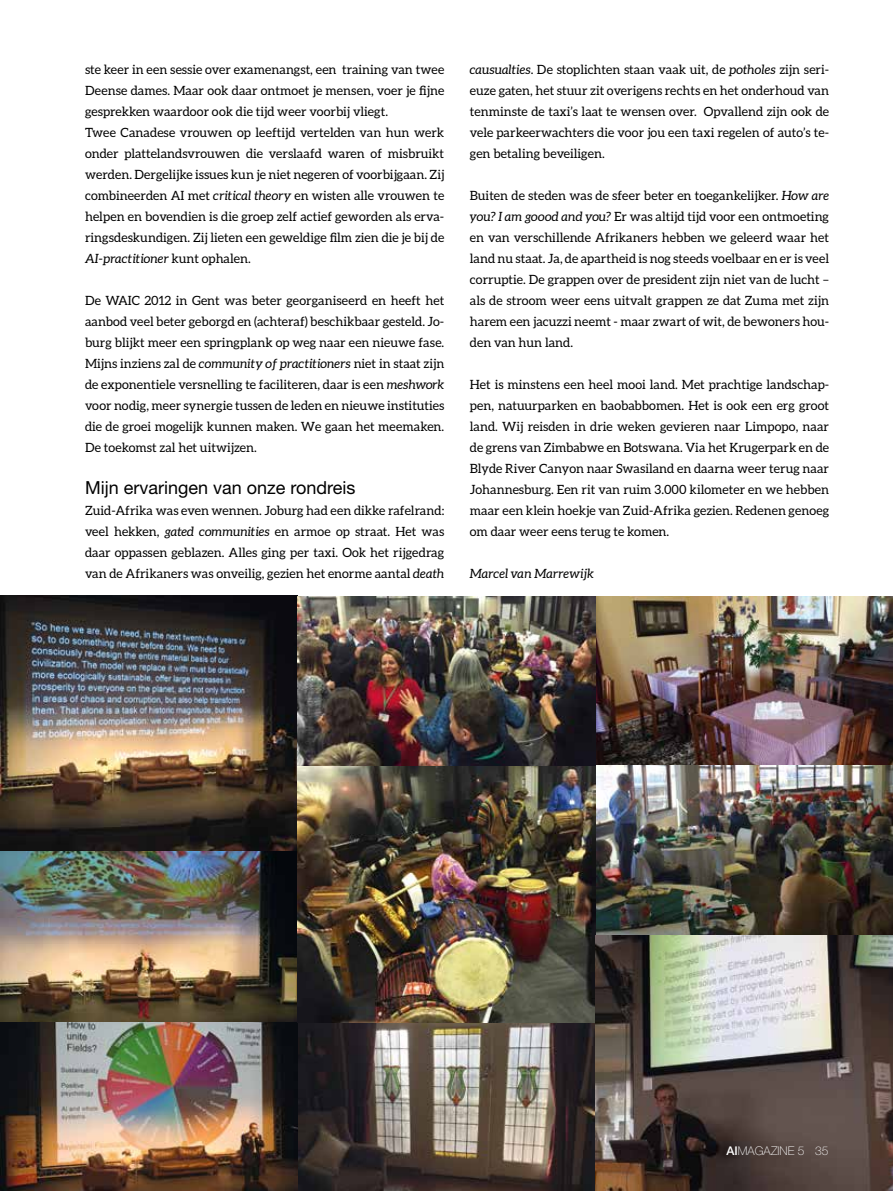
<style>
.page{position:relative;width:893px;height:1191px;background:#fff}
.page>*{position:absolute;margin:0;border:0;box-sizing:border-box;transform-origin:0 0}
.t1{font:18px "Helvetica Neue";color:#000}
.t2{font:12.75px/21px "Aleo";color:#000;text-align:justify}
.t3{font:italic 12.75px "Aleo";color:#000}
.t4{font:100 12px "Helvetica Neue";color:#fff}
.s1{font-style:italic}
.s2{font-weight:500}
</style>
<div class="page">
<img style="left:0;top:595px;width:893px;height:596px">
<p class="t2" style="left:85px;top:58px;width:361px;text-align:left">ste keer in een sessie over examenangst, een training van twee Deense dames. Maar ook daar ontmoet je mensen, voer je fijne gesprekken waardoor ook die tijd weer voorbij vliegt.<br>Twee Canadese vrouwen op leeftijd vertelden van hun werk onder plattelandsvrouwen die verslaafd waren of misbruikt werden. Dergelijke issues kun je niet negeren of voorbijgaan. Zij combineerden AI met <span class="s1">critical theory</span> en wisten alle vrouwen te helpen en bovendien is die groep zelf actief geworden als erva&shy;ringsdeskundigen. Zij lieten een geweldige film zien die je bij de <span class="s1">AI-practitioner</span> kunt ophalen.</p>
<p class="t2" style="left:85px;top:289px;width:361px">De WAIC 2012 in Gent was beter georganiseerd en heeft het aanbod veel beter geborgd en (achteraf) beschikbaar gesteld. Jo&shy;burg blijkt meer een springplank op weg naar een nieuwe fase.<br>Mijns inziens zal de <span class="s1">community of practitioners</span> niet in staat zijn de exponentiele versnelling te faciliteren, daar is een <span class="s1">meshwork </span>voor nodig, meer synergie tussen de leden en nieuwe instituties die de groei mogelijk kunnen maken. We gaan het meemaken.<br>De toekomst zal het uitwijzen.</p>
<h1 class="t1" style="left:85px;top:476px;width:272px">Mijn ervaringen van onze rondreis</h1>
<p class="t2" style="left:85px;top:499px;width:361px">Zuid-Afrika was even wennen. Joburg had een dikke rafelrand: veel hekken, <span class="s1">gated communities</span> en armoe op straat. Het was daar oppassen geblazen. Alles ging per taxi. Ook het rijgedrag van de Afrikaners was onveilig, gezien het enorme aantal <span class="s1">death</span></p>
<p class="t2" style="left:470px;top:58px;width:361px"><span class="s1">causualties</span>. De stoplichten staan vaak uit, de <span class="s1">potholes</span> zijn seri&shy;euze gaten, het stuur zit overigens rechts en het onderhoud van tenminste de taxi’s laat te wensen over. Opvallend zijn ook de vele parkeerwachters die voor jou een taxi regelen of auto’s te&shy;gen betaling beveiligen.</p>
<p class="t2" style="left:470px;top:184px;width:361px">Buiten de steden was de sfeer beter en toegankelijker. <span class="s1">How are you? I am goood and you?</span> Er was altijd tijd voor een ontmoeting en van verschillende Afrikaners hebben we geleerd waar het land nu staat. Ja, de apartheid is nog steeds voelbaar en er is veel corruptie. De grappen over de president zijn niet van de lucht – als de stroom weer eens uitvalt grappen ze dat Zuma met zijn harem een jacuzzi neemt - maar zwart of wit, de bewoners hou&shy;den van hun land.</p>
<p class="t2" style="left:470px;top:373px;width:361px">Het is minstens een heel mooi land. Met prachtige landschap&shy;pen, natuurparken en baobabbomen. Het is ook een erg groot land. Wij reisden in drie weken gevieren naar Limpopo, naar de grens van Zimbabwe en Botswana. Via het Krugerpark en de Blyde River Canyon naar Swasiland en daarna weer terug naar Johannesburg. Een rit van ruim 3.000 kilometer en we hebben maar een klein hoekje van Zuid-Afrika gezien. Redenen genoeg om daar weer eens terug te komen.</p>
<p class="t3" style="left:470px;top:566px;width:126px">Marcel van Marrewijk</p>
<p class="t4" style="left:726px;top:1144px;width:103px"><span class="s2">AI</span>MAGAZINE 5 35</p>
</div>
